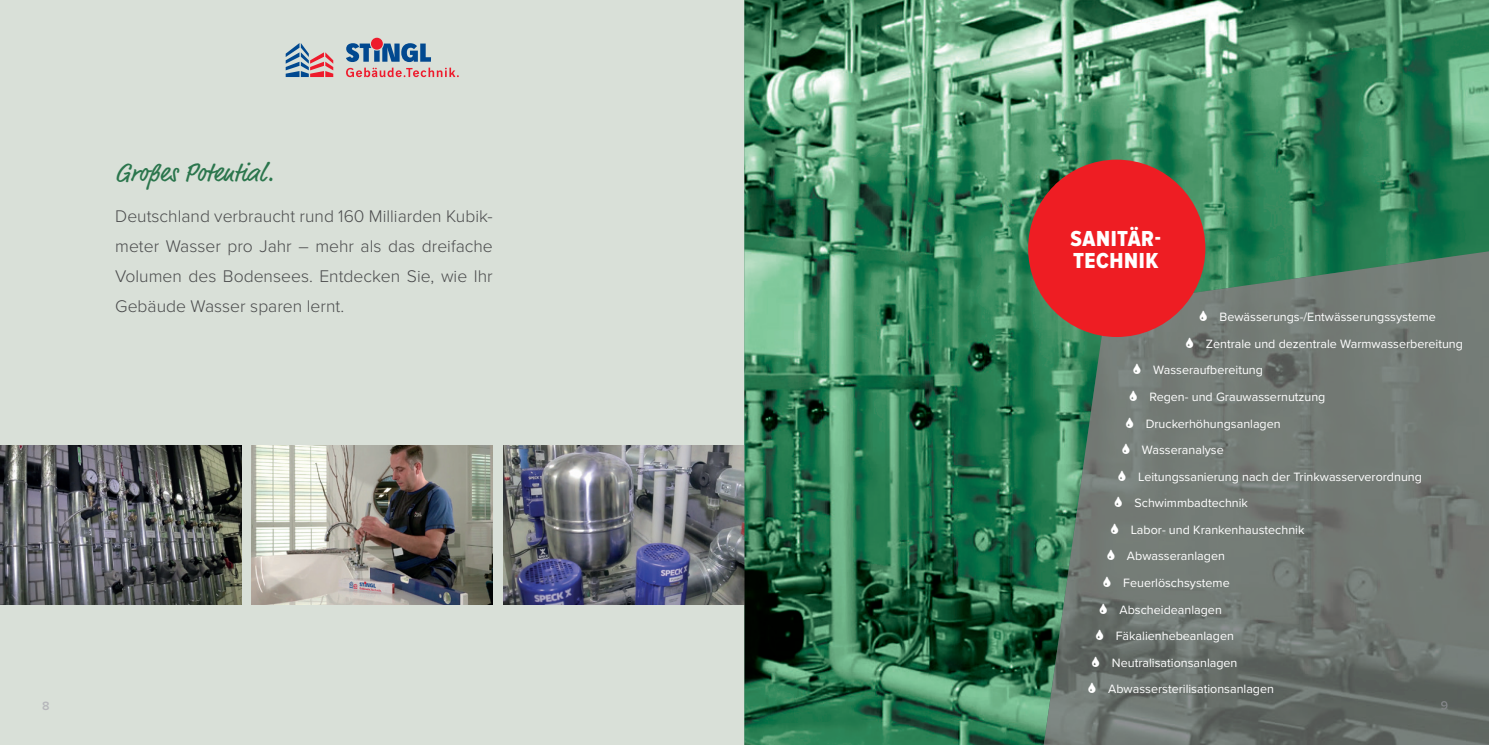
<style>
.page{position:relative;width:1489px;height:745px;background:#fff}
.page>*{position:absolute;margin:0;border:0;box-sizing:border-box;transform-origin:0 0}
.t1{font:26.25px "Market OT";color:#2b764d}
.t2{font:22.5px/22.5px "Proxima Nova Cond Extrabld";letter-spacing:.025em;color:#fff}
.t3{font:300 17.5px/30px "Proxima Nova";color:#4b4c4d;text-align:justify}
.t4{font:12.5px "Proxima Nova";color:#fff}
.t5{font:600 12.5px "Proxima Nova";color:#b6b7bb}
</style>
<div class="page">
<div style="left:0;top:0;width:744px;height:744px;background:#d9e0d8"></div>
<img style="left:0;top:445px;width:241px;height:159px">
<img style="left:252px;top:445px;width:241px;height:159px">
<img style="left:503px;top:445px;width:241px;height:159px">
<img style="left:744px;top:0;width:744px;height:744px">
<svg style="left:346px;top:68px;width:113px;height:9px"></svg>
<svg style="left:286px;top:43px;width:47px;height:34px;background:#ac9eab"></svg>
<div style="left:371px;top:38px;width:12px;height:12px;background:#ee1b2c;border-radius:50%"></div>
<svg style="left:346px;top:43px;width:85px;height:19px;background:#5b7fa6"></svg>
<img style="left:1043px;top:251px;width:445px;height:493px">
<svg style="left:1440px;top:700px;width:7px;height:9px"></svg>
<div style="left:1028px;top:159px;width:177px;height:178px;background:#ee1d23;border-radius:50%"></div>
<svg style="left:1199px;top:310px;width:7px;height:11px"></svg>
<svg style="left:1185px;top:337px;width:8px;height:10px"></svg>
<svg style="left:1133px;top:364px;width:7px;height:10px"></svg>
<svg style="left:1129px;top:390px;width:7px;height:10px"></svg>
<svg style="left:1125px;top:417px;width:8px;height:10px"></svg>
<svg style="left:1122px;top:443px;width:7px;height:11px"></svg>
<svg style="left:1118px;top:470px;width:7px;height:10px"></svg>
<svg style="left:1114px;top:496px;width:7px;height:11px"></svg>
<svg style="left:1110px;top:523px;width:8px;height:10px"></svg>
<svg style="left:1107px;top:550px;width:7px;height:10px"></svg>
<svg style="left:1103px;top:576px;width:7px;height:10px"></svg>
<svg style="left:1099px;top:603px;width:7px;height:10px"></svg>
<svg style="left:1095px;top:629px;width:8px;height:11px"></svg>
<svg style="left:1092px;top:656px;width:7px;height:10px"></svg>
<svg style="left:1088px;top:682px;width:7px;height:11px"></svg>
<h1 class="t1" style="left:115px;top:156px;width:160px">Großes Potential.</h1>
<h3 class="t3" style="left:115px;top:201px;width:379px">Deutschland verbraucht rund 160 Milliarden Kubik&shy;meter Wasser pro Jahr – mehr als das dreifache Volumen des Bodensees. Entdecken Sie, wie Ihr Gebäude Wasser sparen lernt.</h3>
<p class="t5" style="left:42px;top:697px;width:9px">8</p>
<h2 class="t2" style="left:1070px;top:228px;width:92px">SANITÄR -<br>TECHNIK</h2>
<p class="t4" style="left:1219px;top:307px;width:218px">Bewässerungs-/Entwässerungssysteme</p>
<p class="t4" style="left:1205px;top:334px;width:259px">Zentrale und dezentrale Warmwasserbereitung</p>
<p class="t4" style="left:1153px;top:360px;width:111px">Wasseraufbereitung</p>
<p class="t4" style="left:1149px;top:387px;width:177px">Regen- und Grauwassernutzung</p>
<p class="t4" style="left:1145px;top:414px;width:136px">Druckerhöhungsanlagen</p>
<p class="t4" style="left:1141px;top:440px;width:83px">Wasseranalyse</p>
<p class="t4" style="left:1138px;top:467px;width:285px">Leitungssanierung nach der Trinkwasserverordnung</p>
<p class="t4" style="left:1134px;top:493px;width:115px">Schwimmbadtechnik</p>
<p class="t4" style="left:1130px;top:520px;width:175px">Labor- und Krankenhaustechnik</p>
<p class="t4" style="left:1126px;top:546px;width:99px">Abwasseranlagen</p>
<p class="t4" style="left:1123px;top:573px;width:108px">Feuerlöschsysteme</p>
<p class="t4" style="left:1119px;top:599px;width:104px">Abscheideanlagen</p>
<p class="t4" style="left:1115px;top:626px;width:120px">Fäkalienhebeanlagen</p>
<p class="t4" style="left:1111px;top:653px;width:127px">Neutralisationsanlagen</p>
<p class="t4" style="left:1108px;top:679px;width:167px">Abwassersterilisationsanlagen</p>
</div>
